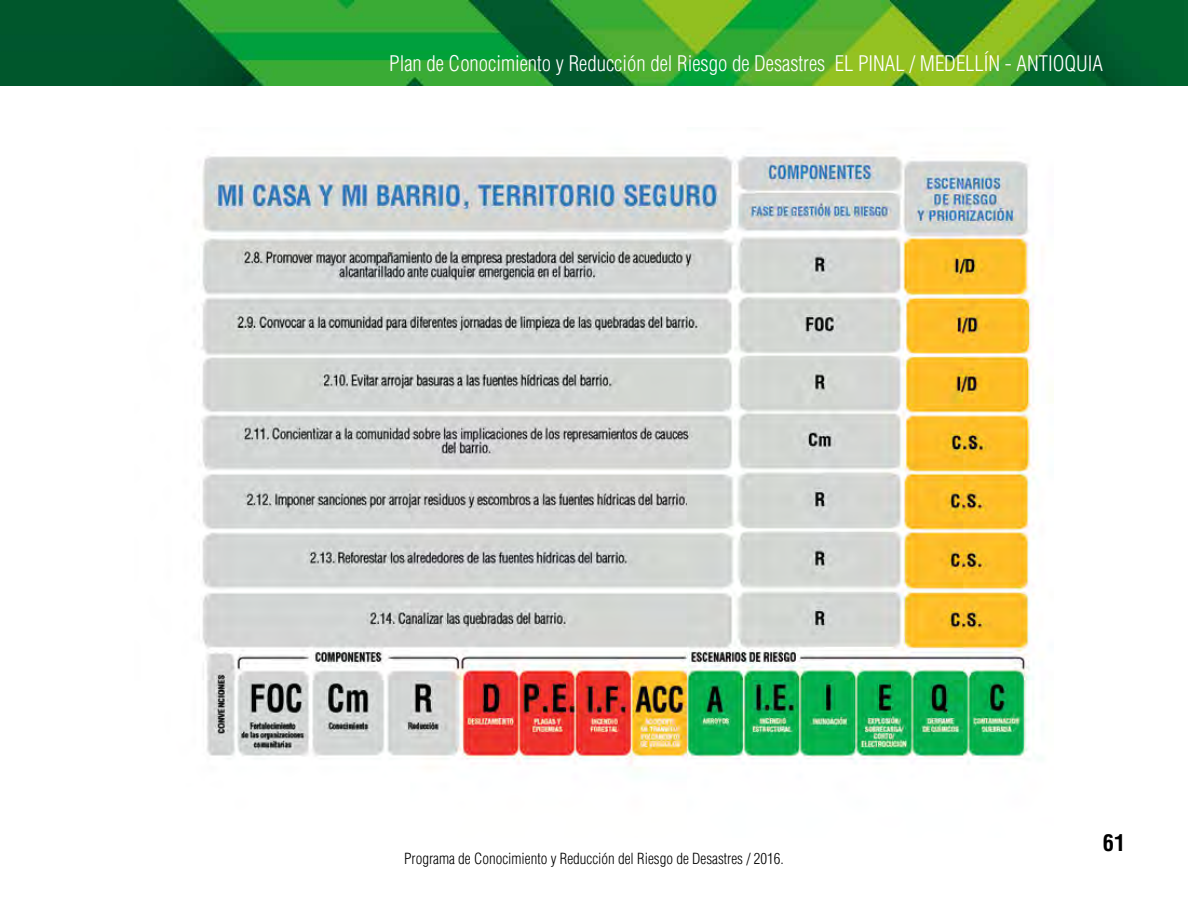
<style>
.page{position:relative;width:1188px;height:918px;background:#fff}
.page>*{position:absolute;margin:0;border:0;box-sizing:border-box;transform-origin:0 0}
.t1{font:700 condensed 22.5px "Helvetica";color:#000}
.t2{font:300 condensed 21px "Helvetica";color:#fff}
.t3{font:300 condensed 15px "Helvetica";color:#000}
</style>
<div class="page">
<img style="left:0;top:0;width:1188px;height:85px">
<img style="left:201px;top:155px;width:853px;height:614px">
<p class="t2" style="left:389px;top:50px;width:715px">Plan de Conocimiento y Reducción del Riesgo de Desastres EL PINAL / MEDELLÍN - ANTIOQUIA</p>
<p class="t3" style="left:404px;top:849px;width:381px">Programa de Conocimiento y Reducción del Riesgo de Desastres / 2016.</p>
<p class="t1" style="left:1103px;top:829px;width:24px">61</p>
</div>
